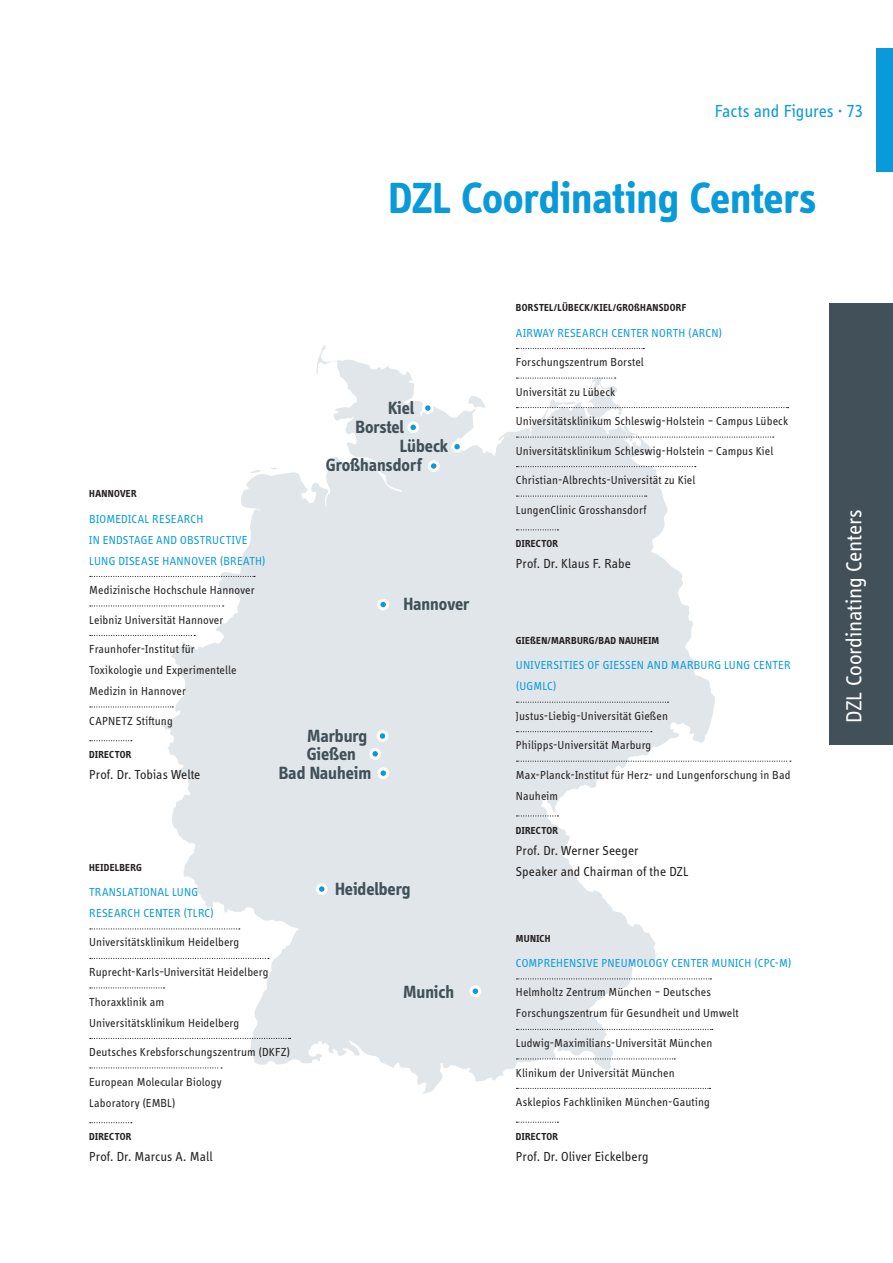
<style>
.page{position:relative;width:893px;height:1263px;background:#fff}
.page>*{position:absolute;margin:0;border:0;box-sizing:border-box;transform-origin:0 0}
.t1{font:700 45px "Info Display OT";letter-spacing:-.005em;color:#089ad9}
.t2{font:22.5px "Info Display OT";letter-spacing:-.01em;color:#fff}
.t3{font:700 18.3px/36.5px "Info Display OT";color:#425159;text-align:right}
.t4{font:18px "Info Display OT";letter-spacing:-.01em;color:#089ad9}
.t5{font:13.5px/21px "Info Display OT";letter-spacing:.005em;color:#231f20}
.t6{font:12px/21px "Info Display OT";letter-spacing:.01em;color:#231f20}
.t7{font:12px "Info Display OT";letter-spacing:.02em;color:#089ad9}
.t8{font:700 10.5px "Info Display OT";letter-spacing:.03em;color:#231f20}
</style>
<div class="page">
<div style="left:876px;top:48px;width:17px;height:123px;background:#089ad9"></div>
<div style="left:829px;top:303px;width:64px;height:441px;background:#425159"></div>
<svg style="left:90px;top:928px;width:72px;height:1px"></svg>
<svg style="left:90px;top:958px;width:72px;height:1px"></svg>
<svg style="left:90px;top:987px;width:72px;height:1px"></svg>
<svg style="left:90px;top:1038px;width:72px;height:1px"></svg>
<svg style="left:90px;top:1067px;width:72px;height:1px"></svg>
<svg style="left:90px;top:1122px;width:42px;height:1px"></svg>
<svg style="left:162px;top:345px;width:553px;height:748px;fill:#e0e6e9"></svg>
<div style="left:424px;top:404px;width:8px;height:8px;background:#089ad9;border-radius:50%"></div>
<div style="left:422px;top:402px;width:12px;height:12px;border:3px solid #fff;border-radius:50%"></div>
<div style="left:409px;top:423px;width:8px;height:9px;background:#089ad9;border-radius:50%"></div>
<div style="left:407px;top:421px;width:12px;height:12px;border:3px solid #fff;border-radius:50%"></div>
<div style="left:453px;top:442px;width:8px;height:9px;background:#089ad9;border-radius:50%"></div>
<div style="left:451px;top:441px;width:12px;height:11px;border:3px solid #fff;border-radius:50%"></div>
<div style="left:429px;top:462px;width:9px;height:8px;background:#089ad9;border-radius:50%"></div>
<div style="left:428px;top:460px;width:12px;height:12px;border:3px solid #fff;border-radius:50%"></div>
<div style="left:378px;top:732px;width:9px;height:8px;background:#089ad9;border-radius:50%"></div>
<div style="left:377px;top:730px;width:11px;height:12px;border:3px solid #fff;border-radius:50%"></div>
<div style="left:371px;top:749px;width:8px;height:9px;background:#089ad9;border-radius:50%"></div>
<div style="left:369px;top:748px;width:12px;height:12px;border:3px solid #fff;border-radius:50%"></div>
<div style="left:379px;top:769px;width:9px;height:8px;background:#089ad9;border-radius:50%"></div>
<div style="left:377px;top:767px;width:12px;height:12px;border:3px solid #fff;border-radius:50%"></div>
<div style="left:471px;top:987px;width:9px;height:8px;background:#089ad9;border-radius:50%"></div>
<div style="left:469px;top:985px;width:12px;height:12px;border:3px solid #fff;border-radius:50%"></div>
<div style="left:317px;top:885px;width:9px;height:8px;background:#089ad9;border-radius:50%"></div>
<div style="left:316px;top:883px;width:12px;height:12px;border:3px solid #fff;border-radius:50%"></div>
<div style="left:379px;top:600px;width:8px;height:9px;background:#089ad9;border-radius:50%"></div>
<div style="left:377px;top:599px;width:12px;height:11px;border:3px solid #fff;border-radius:50%"></div>
<svg style="left:90px;top:576px;width:165px;height:1px"></svg>
<svg style="left:90px;top:605px;width:134px;height:1px"></svg>
<svg style="left:90px;top:635px;width:105px;height:1px"></svg>
<svg style="left:90px;top:706px;width:83px;height:1px"></svg>
<svg style="left:90px;top:740px;width:42px;height:1px"></svg>
<svg style="left:516px;top:348px;width:128px;height:1px"></svg>
<svg style="left:516px;top:377px;width:100px;height:2px"></svg>
<svg style="left:516px;top:407px;width:273px;height:1px"></svg>
<svg style="left:516px;top:436px;width:258px;height:2px"></svg>
<svg style="left:516px;top:466px;width:180px;height:1px"></svg>
<svg style="left:516px;top:495px;width:131px;height:2px"></svg>
<svg style="left:516px;top:529px;width:42px;height:1px"></svg>
<svg style="left:516px;top:702px;width:152px;height:1px"></svg>
<svg style="left:516px;top:731px;width:136px;height:1px"></svg>
<svg style="left:516px;top:761px;width:275px;height:1px"></svg>
<svg style="left:516px;top:815px;width:42px;height:1px"></svg>
<svg style="left:516px;top:978px;width:195px;height:1px"></svg>
<svg style="left:516px;top:1029px;width:197px;height:1px"></svg>
<svg style="left:516px;top:1058px;width:159px;height:1px"></svg>
<svg style="left:516px;top:1088px;width:194px;height:1px"></svg>
<svg style="left:516px;top:1121px;width:42px;height:2px"></svg>
<h3 class="t4" style="left:715px;top:100px;width:150px">Facts and Figures · 73</h3>
<h1 class="t1" style="left:389px;top:170px;width:429px">DZL COORDINATING CENTERS</h1>
<p class="t8" style="left:89px;top:487px;width:13px">HANNOVER</p>
<p class="t7" style="left:89px;top:511px;width:14px">Biomedical</p>
<p class="t7" style="left:152px;top:511px;width:14px">Research</p>
<p class="t7" style="left:89px;top:532px;width:27px">in Endstage</p>
<p class="t7" style="left:156px;top:532px;width:8px">and</p>
<p class="t7" style="left:180px;top:532px;width:14px">Obstructive</p>
<p class="t7" style="left:89px;top:553px;width:13px">Lung</p>
<p class="t7" style="left:119px;top:553px;width:14px">Disease</p>
<p class="t7" style="left:163px;top:553px;width:15px">Hannover</p>
<p class="t7" style="left:220px;top:553px;width:47px">(BREATH)</p>
<p class="t6" style="left:89px;top:579px;width:167px">Medizinische Hochschule Hannover</p>
<p class="t6" style="left:89px;top:609px;width:135px">Leibniz Universität Hannover</p>
<p class="t6" style="left:89px;top:638px;width:149px">Fraunhofer-Institut für<br>Toxikologie und Experimentelle<br>Medizin in Hannover</p>
<p class="t6" style="left:89px;top:710px;width:85px">CAPNETZ Stiftung</p>
<p class="t8" style="left:89px;top:748px;width:7px">DIRECTOR</p>
<p class="t5" style="left:89px;top:764px;width:113px">Prof. Dr. Tobias Welte</p>
<h3 class="t3" style="left:400px;top:388px;width:50px;line-height:38.1px;text-align:left;text-indent:-12px">KIEL<br>LÜBECK</h3>
<h3 class="t3" style="left:326px;top:446px;width:98px">GROßHANSDORF</h3>
<h3 class="t3" style="left:355px;top:408px;width:50px">BORSTEL</h3>
<h3 class="t3" style="left:403px;top:585px;width:68px">HANNOVER</h3>
<h3 class="t3" style="left:279px;top:718px;width:94px">MARBURG<br>BAD NAUHEIM</h3>
<h3 class="t3" style="left:307px;top:736px;width:51px">GIEßEN</h3>
<p class="t8" style="left:89px;top:861px;width:13px">HEIDELBERG</p>
<p class="t7" style="left:89px;top:885px;width:13px">Translational</p>
<p class="t7" style="left:172px;top:885px;width:13px">Lung</p>
<p class="t7" style="left:89px;top:906px;width:14px">Research</p>
<p class="t7" style="left:143px;top:906px;width:13px">Center</p>
<p class="t7" style="left:183px;top:906px;width:32px">(TLRC)</p>
<p class="t6" style="left:89px;top:932px;width:152px">Universitätsklinikum Heidelberg</p>
<p class="t6" style="left:89px;top:961px;width:181px">Ruprecht-Karls-Universität Heidelberg</p>
<p class="t6" style="left:89px;top:991px;width:152px">Thoraxklinik am<br>Universitätsklinikum Heidelberg</p>
<p class="t6" style="left:89px;top:1041px;width:202px">Deutsches Krebsforschungszentrum (DKFZ)</p>
<p class="t6" style="left:89px;top:1071px;width:134px">European Molecular Biology<br>Laboratory (EMBL)</p>
<p class="t8" style="left:89px;top:1130px;width:7px">DIRECTOR</p>
<p class="t5" style="left:89px;top:1146px;width:125px">Prof. Dr. Marcus A. Mall</p>
<h3 class="t3" style="left:335px;top:871px;width:77px">HEIDELBERG</h3>
<h3 class="t3" style="left:403px;top:973px;width:52px">MUNICH</h3>
<p class="t8" style="left:516px;top:301px;width:13px">BORSTEL</p>
<p class="t8" style="left:554px;top:301px;width:46px">/LÜBECK/KIEL</p>
<p class="t8" style="left:613px;top:301px;width:34px">/GROSHANSDORF</p>
<p class="t7" style="left:516px;top:325px;width:15px">Airway</p>
<p class="t7" style="left:557px;top:325px;width:14px">Research</p>
<p class="t7" style="left:611px;top:325px;width:13px">Center</p>
<p class="t7" style="left:652px;top:325px;width:15px">North</p>
<p class="t7" style="left:688px;top:325px;width:35px">(ARCN)</p>
<p class="t6" style="left:516px;top:351px;width:129px">Forschungszentrum Borstel</p>
<p class="t6" style="left:516px;top:381px;width:101px">Universität zu Lübeck</p>
<p class="t6" style="left:516px;top:410px;width:274px">Universitätsklinikum Schleswig-Holstein – Campus Lübeck</p>
<p class="t6" style="left:516px;top:440px;width:259px">Universitätsklinikum Schleswig-Holstein – Campus Kiel</p>
<p class="t6" style="left:516px;top:469px;width:181px">Christian-Albrechts-Universität zu Kiel</p>
<p class="t6" style="left:516px;top:499px;width:132px">LungenClinic Grosshansdorf</p>
<p class="t8" style="left:516px;top:538px;width:7px">DIRECTOR</p>
<p class="t5" style="left:516px;top:553px;width:116px">Prof. Dr. Klaus F. Rabe</p>
<p class="t8" style="left:516px;top:634px;width:51px">GIESEN/MARBURG</p>
<p class="t8" style="left:595px;top:634px;width:37px">/BAD NAUHEIM</p>
<p class="t7" style="left:516px;top:658px;width:14px">Universities</p>
<p class="t7" style="left:587px;top:658px;width:30px">of Giessen</p>
<p class="t7" style="left:647px;top:658px;width:8px">and</p>
<p class="t7" style="left:671px;top:658px;width:17px">Marburg</p>
<p class="t7" style="left:724px;top:658px;width:13px">Lung</p>
<p class="t7" style="left:753px;top:658px;width:13px">Center</p>
<p class="t7" style="left:516px;top:679px;width:42px">(UGMLC)</p>
<p class="t6" style="left:516px;top:705px;width:154px">Justus-Liebig-Universität Gießen</p>
<p class="t6" style="left:516px;top:734px;width:137px">Philipps-Universität Marburg</p>
<p class="t6" style="left:516px;top:764px;width:276px">Max-Planck-Institut für Herz- und Lungenforschung in Bad<br>Nauheim</p>
<p class="t8" style="left:516px;top:824px;width:7px">DIRECTOR</p>
<p class="t5" style="left:516px;top:839px;width:174px">Prof. Dr. Werner Seeger<br>Speaker and Chairman of the DZL</p>
<p class="t8" style="left:516px;top:932px;width:15px">MUNICH</p>
<p class="t7" style="left:516px;top:956px;width:14px">Comprehensive</p>
<p class="t7" style="left:601px;top:956px;width:14px">Pneumology</p>
<p class="t7" style="left:671px;top:956px;width:13px">Center</p>
<p class="t7" style="left:712px;top:956px;width:16px">Munich</p>
<p class="t7" style="left:754px;top:956px;width:39px">(CPC-M)</p>
<p class="t6" style="left:516px;top:982px;width:224px">Helmholtz Zentrum München – Deutsches<br>Forschungszentrum für Gesundheit und Umwelt</p>
<p class="t6" style="left:516px;top:1032px;width:198px">Ludwig-Maximilians-Universität München</p>
<p class="t6" style="left:516px;top:1062px;width:160px">Klinikum der Universität München</p>
<p class="t6" style="left:516px;top:1091px;width:196px">Asklepios Fachkliniken München-Gauting</p>
<p class="t8" style="left:516px;top:1130px;width:7px">DIRECTOR</p>
<p class="t5" style="left:516px;top:1145px;width:134px">Prof. Dr. Oliver Eickelberg</p>
<h2 class="t2" style="left:841px;top:723px;width:215px;rotate:-90deg">DZL Coordinating Centers</h2>
</div>
